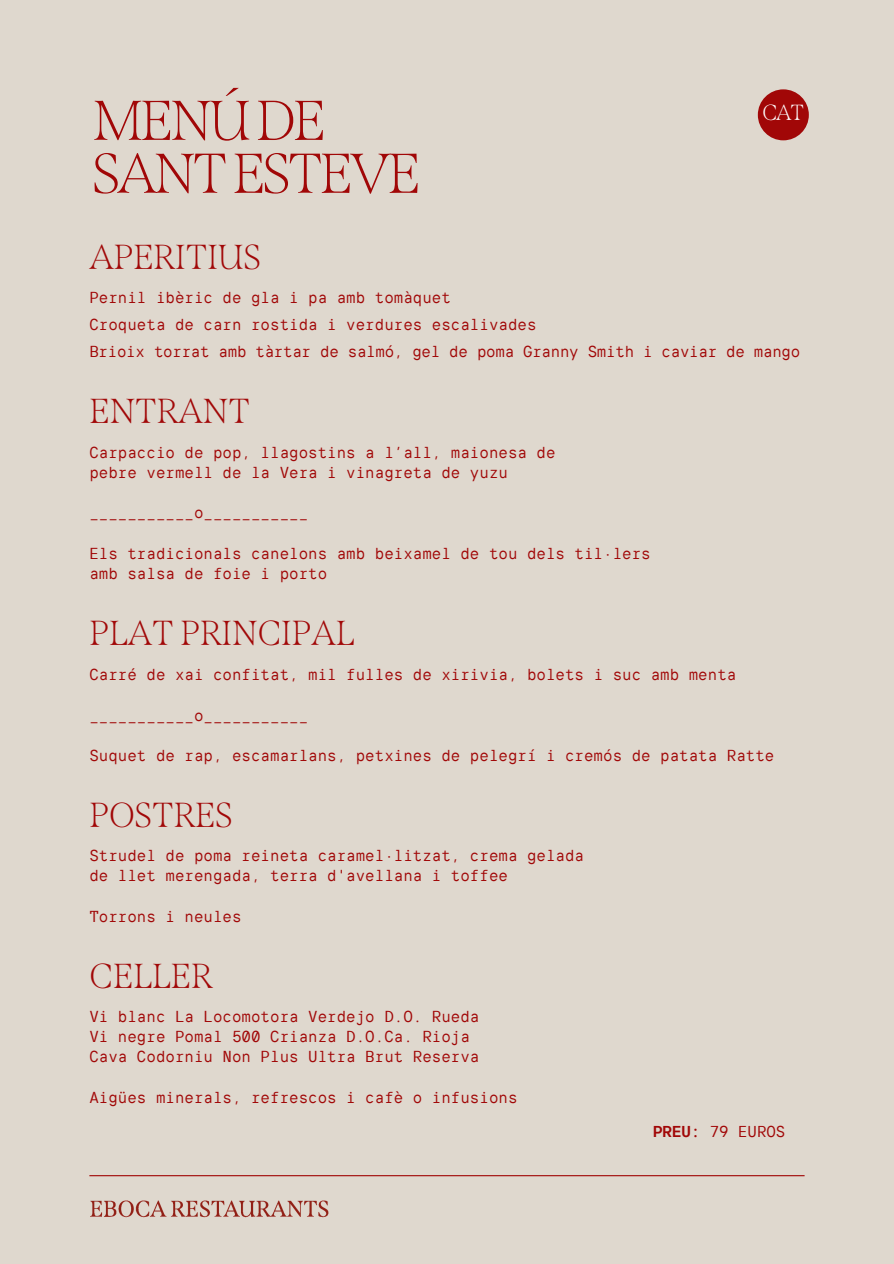
<style>
.page{position:relative;width:894px;height:1264px;background:#fff}
.page>*{position:absolute;margin:0;border:0;box-sizing:border-box;transform-origin:0 0}
.t1{font:100 56.1px "Span";letter-spacing:-.05em;color:#a10707}
.t2{font:100 34.65px "Span";color:#a10707}
.t3{font:100 21.75px "Span";color:#fff}
.t4{font:15.9px/20.2px "TT Interphases Mono";color:#a10707}
.t5{font:15.75px "TT Interphases Mono";color:#a10707}
.s1{font-weight:700}
</style>
<div class="page">
<div style="left:0;top:0;width:893px;height:1263px;background:#dfd8ce"></div>
<hr style="left:89px;top:1175px;width:715px;height:1px;background:#a10707">
<img style="left:90px;top:1200px;width:239px;height:18px">
<svg style="left:757px;top:89px;width:51px;height:51px;fill:#a10707"></svg>
<h1 class="t1" style="left:92px;top:87px;width:235px">MENÚDE</h1>
<h1 class="t1" style="left:92px;top:140px;width:330px">SANTESTEVE</h1>
<h3 class="t3" style="left:762px;top:100px;width:43px">CAT</h3>
<h2 class="t2" style="left:89px;top:236px;width:173px">APERITIUS</h2>
<p class="t4" style="left:89px;top:283px;width:712px;line-height:27px">Pernil ibèric de gla i pa amb tomàquet<br>Croqueta de carn rostida i verdures escalivades<br>Brioix torrat amb tàrtar de salmó, gel de poma Granny Smith i caviar de mango</p>
<h2 class="t2" style="left:89px;top:390px;width:162px">ENTRANT</h2>
<p class="t4" style="left:89px;top:441px;width:467px">Carpaccio de pop, llagostins a l’all, maionesa de pebre vermell de la Vera i vinagreta de yuzu</p>
<p class="t4" style="left:89px;top:502px;width:220px">___________o___________</p>
<p class="t4" style="left:89px;top:543px;width:562px">Els tradicionals canelons amb beixamel de tou dels til·lers amb salsa de foie i porto</p>
<h2 class="t2" style="left:89px;top:612px;width:266px">PLAT PRINCIPAL</h2>
<p class="t4" style="left:89px;top:664px;width:648px">Carré de xai confitat, mil fulles de xirivia, bolets i suc amb menta</p>
<p class="t4" style="left:89px;top:704px;width:220px">___________o___________</p>
<p class="t4" style="left:89px;top:745px;width:686px">Suquet de rap, escamarlans, petxines de pelegrí i cremós de patata Ratte</p>
<h2 class="t2" style="left:89px;top:794px;width:145px">POSTRES</h2>
<p class="t4" style="left:89px;top:845px;width:496px">Strudel de poma reineta caramel·litzat, crema gelada de llet merengada, terra d'avellana i toffee</p>
<p class="t4" style="left:89px;top:906px;width:154px">Torrons i neules</p>
<h2 class="t2" style="left:89px;top:955px;width:125px">CELLER</h2>
<p class="t4" style="left:89px;top:1005px;width:391px">Vi blanc La Locomotora Verdejo D.O. Rueda<br>Vi negre Pomal 500 Crianza D.O.Ca. Rioja<br>Cava Codorniu Non Plus Ultra Brut Reserva</p>
<p class="t4" style="left:89px;top:1086px;width:429px">Aigües minerals, refrescos i cafè o infusions</p>
<p class="t5" style="left:653px;top:1121px;width:134px"><span class="s1">PREU:</span> 79 EUROS</p>
</div>
